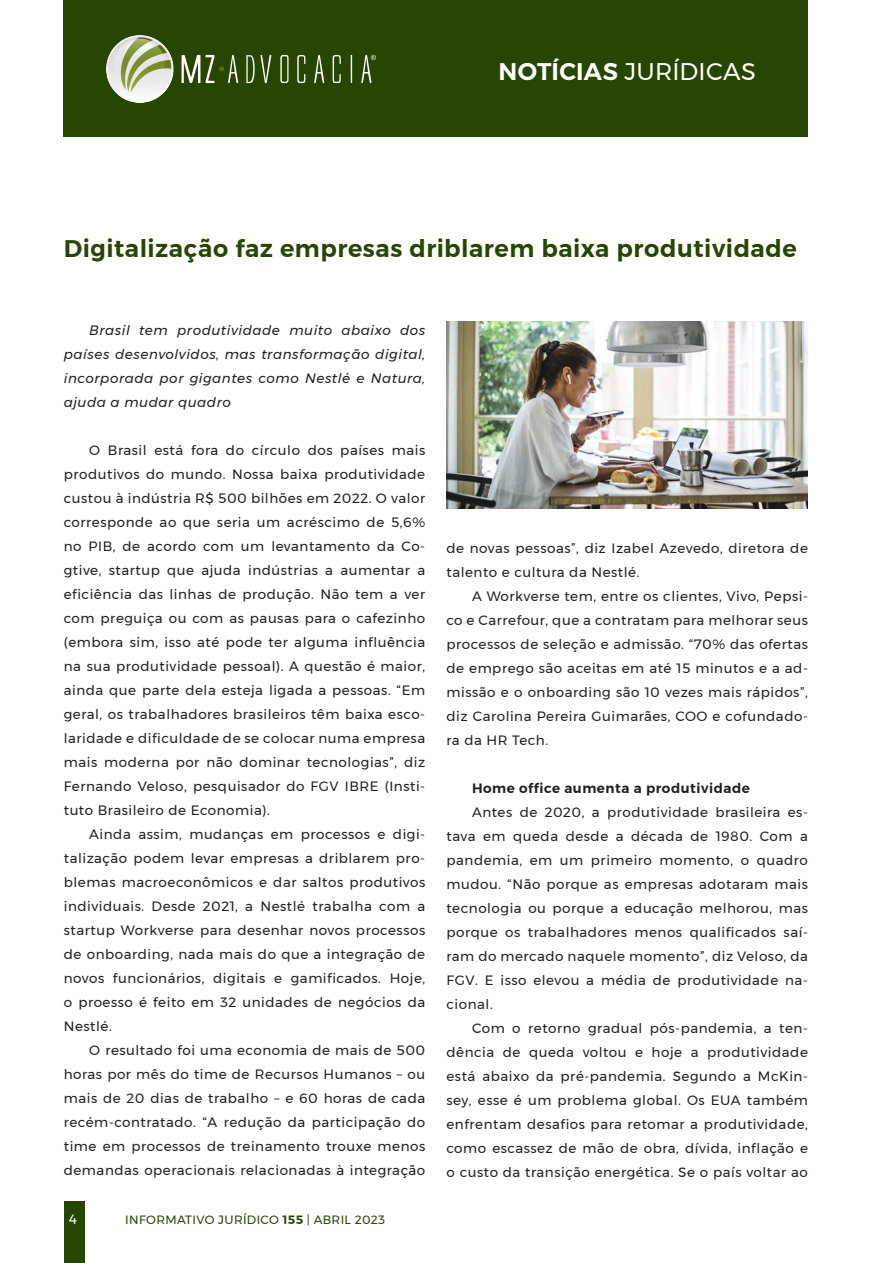
<style>
.page{position:relative;width:893px;height:1263px;background:#fff}
.page>*{position:absolute;margin:0;border:0;box-sizing:border-box;transform-origin:0 0}
.títulos{font:600 24px "Montserrat";letter-spacing:.02em;color:#264601}
.t1{font:24px "Montserrat";letter-spacing:.01em;color:#fff}
.texto_corrido{font:13.5px/24px "Montserrat";letter-spacing:.04em;color:#231f20;text-align:justify}
.texto_corrido-2{font:italic 13.5px/24px "Montserrat";letter-spacing:.04em;color:#231f20;text-align:justify}
.texto_corrido-3{font:600 13.5px "Montserrat";letter-spacing:.04em;color:#231f20}
.t2{font:13.5px "Montserrat";color:#fff}
.t3{font:12px "Montserrat";letter-spacing:.03em;color:#264601}
.s1{font-weight:600}
</style>
<div class="page">
<div style="left:64px;top:1201px;width:21px;height:62px;background:#264601"></div>
<div style="left:64px;top:0;width:744px;height:136px;background:#264601"></div>
<img style="left:106px;top:36px;width:269px;height:67px">
<img style="left:446px;top:322px;width:362px;height:186px">
<h1 class="t1" style="left:498px;top:53px;width:259px"><span class="s1">NOTÍCIAS</span> JURÍDICAS</h1>
<p class="títulos" style="left:64px;top:229px;width:734px">Digitalização faz empresas driblarem baixa produtividade</p>
<p class="texto_corrido-2" style="left:64px;top:318px;width:363px;text-indent:26px">Brasil tem produtividade muito abaixo dos países desenvolvidos, mas transformação digital, incorporada por gigantes como Nestlé e Natura, ajuda a mudar quadro</p>
<p class="texto_corrido" style="left:64px;top:438px;width:363px;text-indent:26px">O Brasil está fora do círculo dos países mais produtivos do mundo. Nossa baixa produtividade custou à indústria R$ 500 bilhões em 2022. O valor corresponde ao que seria um acréscimo de 5,6% no PIB, de acordo com um levantamento da Co&shy;gtive, startup que ajuda indústrias a aumentar a eficiência das linhas de produção. Não tem a ver com preguiça ou com as pausas para o cafezinho (embora sim, isso até pode ter alguma influência na sua produtividade pessoal). A questão é maior, ainda que parte dela esteja ligada a pessoas. “Em geral, os trabalhadores brasileiros têm baixa esco&shy;laridade e dificuldade de se colocar numa empresa mais moderna por não dominar tecnologias”, diz Fernando Veloso, pesquisador do FGV IBRE (Insti&shy;tuto Brasileiro de Economia).</p>
<p class="texto_corrido" style="left:64px;top:822px;width:363px;text-indent:26px">Ainda assim, mudanças em processos e digi&shy;talização podem levar empresas a driblarem pro&shy;blemas macroeconômicos e dar saltos produtivos individuais. Desde 2021, a Nestlé trabalha com a startup Workverse para desenhar novos processos de onboarding, nada mais do que a integração de novos funcionários, digitais e gamificados. Hoje, o proesso é feito em 32 unidades de negócios da Nestlé.</p>
<p class="texto_corrido" style="left:64px;top:1038px;width:363px;text-indent:26px">O resultado foi uma economia de mais de 500 horas por mês do time de Recursos Humanos – ou mais de 20 dias de trabalho – e 60 horas de cada recém-contratado. “A redução da participação do time em processos de treinamento trouxe menos demandas operacionais relacionadas à integração</p>
<p class="t2" style="left:69px;top:1208px;width:9px">4</p>
<p class="t3" style="left:125px;top:1210px;width:261px">INFORMATIVO JURÍDICO <span class="s1">155</span> | ABRIL 2023</p>
<p class="texto_corrido" style="left:446px;top:536px;width:363px">de novas pessoas”, diz Izabel Azevedo, diretora de talento e cultura da Nestlé.</p>
<p class="texto_corrido" style="left:446px;top:584px;width:363px;text-indent:26px">A Workverse tem, entre os clientes, Vivo, Pepsi&shy;co e Carrefour, que a contratam para melhorar seus processos de seleção e admissão. “70% das ofertas de emprego são aceitas em até 15 minutos e a ad&shy;missão e o onboarding são 10 vezes mais rápidos”, diz Carolina Pereira Guimarães, COO e cofundado&shy;ra da HR Tech.</p>
<p class="texto_corrido-3" style="left:472px;top:778px;width:280px">Home office aumenta a produtividade</p>
<p class="texto_corrido" style="left:446px;top:800px;width:363px;text-indent:26px">Antes de 2020, a produtividade brasileira es&shy;tava em queda desde a década de 1980. Com a pandemia, em um primeiro momento, o quadro mudou. “Não porque as empresas adotaram mais tecnologia ou porque a educação melhorou, mas porque os trabalhadores menos qualificados saí&shy;ram do mercado naquele momento”, diz Veloso, da FGV. E isso elevou a média de produtividade na&shy;cional.</p>
<p class="texto_corrido" style="left:446px;top:1016px;width:363px;text-indent:26px">Com o retorno gradual pós-pandemia, a ten&shy;dência de queda voltou e hoje a produtividade está abaixo da pré-pandemia. Segundo a McKin&shy;sey, esse é um problema global. Os EUA também enfrentam desafios para retomar a produtividade, como escassez de mão de obra, dívida, inflação e o custo da transição energética. Se o país voltar ao</p>
</div>
